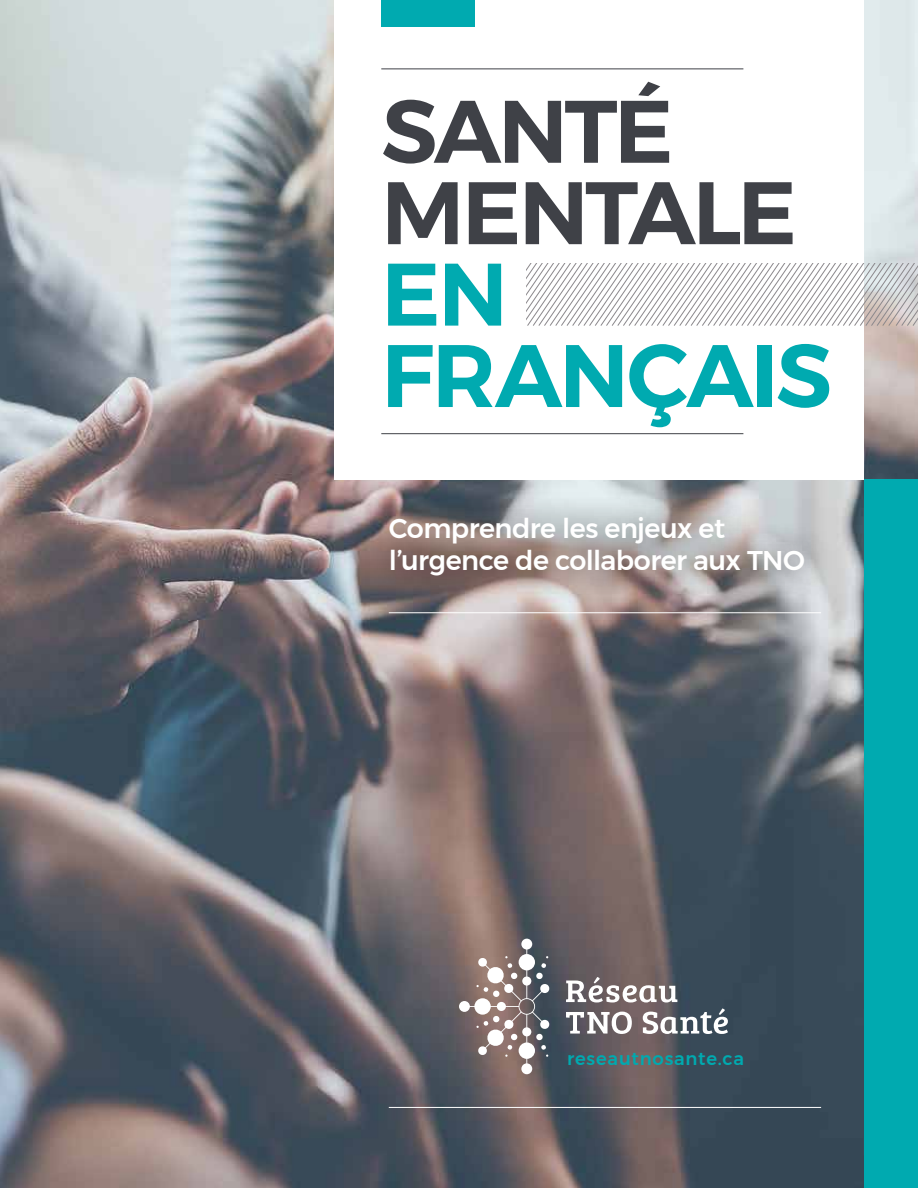
<style>
.page{position:relative;width:918px;height:1188px;background:#fff}
.page>*{position:absolute;margin:0;border:0;box-sizing:border-box;transform-origin:0 0}
.t1{font:600 88.5px/81.4px "Montserrat";letter-spacing:-.04em;color:#3f4147}
.t2{font:600 88.5px/81.4px "Montserrat";letter-spacing:-.025em;color:#00aab0}
.t3{font:500 27px/31.5px "Montserrat";letter-spacing:-.02em;color:#fff}
.t4{font:500 18px "Montserrat";letter-spacing:.045em;color:#00aab0}
</style>
<div class="page">
<img style="left:0;top:0;width:918px;height:1188px">
<div style="left:335px;top:0;width:529px;height:480px;background:#fff"></div>
<div style="left:381px;top:0;width:93px;height:27px;background:#00aab0"></div>
<div style="left:864px;top:480px;width:54px;height:708px;background:#00aab0"></div>
<div style="left:361px;top:490px;width:472px;height:114px;background:#000;opacity:.85"></div>
<hr style="left:381px;top:69px;width:362px;height:1px;background:#3f4147">
<hr style="left:389px;top:613px;width:432px;height:1px;background:#fff">
<hr style="left:389px;top:1107px;width:432px;height:1px;background:#fff">
<hr style="left:381px;top:433px;width:362px;height:1px;background:#3f4147">
<svg style="left:459px;top:939px;width:91px;height:135px"></svg>
<svg style="left:566px;top:977px;width:162px;height:57px"></svg>
<svg style="left:526px;top:264px;width:392px;height:62px"></svg>
<h1 class="t1" style="left:381px;top:91px;width:417px">SANTÉ<br>MENTALE</h1>
<h1 class="t2" style="left:381px;top:253px;width:452px">EN<br>FRANÇAIS</h1>
<p class="t3" style="left:389px;top:513px;width:418px">Comprendre les enjeux et l’urgence de collaborer aux TNO</p>
<p class="t4" style="left:567px;top:1045px;width:179px">reseautnosante.ca</p>
</div>
